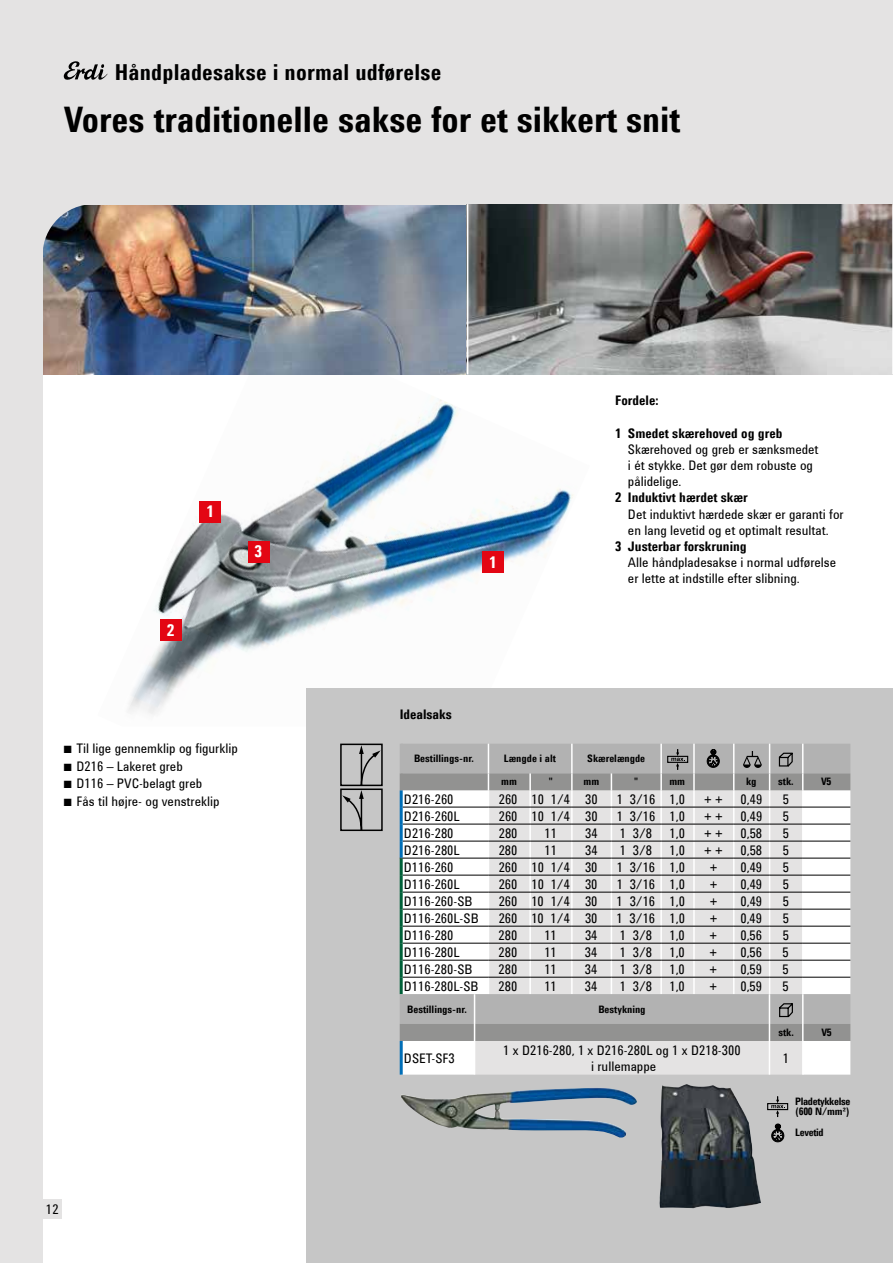
<style>
.page{position:relative;width:893px;height:1263px;background:#fff}
.page>*{position:absolute;margin:0;border:0;box-sizing:border-box;transform-origin:0 0}
.t1{font:700 36px "Utah WGL Cond";color:#000}
.t2{font:700 22.5px "Utah WGL Cond";letter-spacing:.01em;color:#000}
.t3{font:700 16.5px "Utah WGL Cond";color:#fff}
.t4{font:13.5px/16.2px "Utah WGL Cond";color:#000}
.t5{font:700 13.5px "Utah WGL Cond";color:#000}
.t6{font:700 10.5px "Utah WGL Cond";color:#000}
.t7{font:700 10.5px/10.5px "Utah WGL Cond";letter-spacing:-.03em;color:#000}
</style>
<div class="page">
<img style="left:97px;top:374px;width:493px;height:341px">
<img style="left:43px;top:204px;width:424px;height:170px">
<div style="left:0;top:0;width:893px;height:204px;background:#e4e3e3"></div>
<div style="left:43px;top:1199px;width:19px;height:20px;background:#e4e3e3"></div>
<div style="left:306px;top:688px;width:587px;height:575px;background:#c6c6c6"></div>
<div style="left:0;top:0;width:43px;height:1263px;background:#e4e3e3"></div>
<svg style="left:43px;top:204px;width:51px;height:51px;background:#4e5864"></svg>
<svg style="left:340px;top:744px;width:43px;height:87px"></svg>
<img style="left:401px;top:1088px;width:236px;height:49px">
<img style="left:659px;top:1084px;width:70px;height:124px">
<svg style="left:468px;top:204px;width:424px;height:170px;background:#7c7a79"></svg>
<div style="left:482px;top:551px;width:22px;height:21px;background:#e30613"></div>
<div style="left:200px;top:501px;width:21px;height:21px;background:#e30613"></div>
<div style="left:248px;top:541px;width:21px;height:21px;background:#e30613"></div>
<div style="left:160px;top:619px;width:22px;height:21px;background:#e30613"></div>
<svg style="left:64px;top:61px;width:43px;height:19px"></svg>
<hr style="left:400px;top:744px;width:3px;height:29px;background:#b2b2b2">
<hr style="left:400px;top:773px;width:3px;height:17px;background:#929291">
<hr style="left:400px;top:790px;width:3px;height:17px;background:#006eb7">
<hr style="left:400px;top:807px;width:3px;height:17px;background:#006eb7">
<hr style="left:400px;top:824px;width:3px;height:17px;background:#006eb7">
<hr style="left:400px;top:841px;width:3px;height:17px;background:#006eb7">
<hr style="left:400px;top:858px;width:3px;height:17px;background:#006139">
<hr style="left:400px;top:875px;width:3px;height:17px;background:#006139">
<hr style="left:400px;top:892px;width:3px;height:17px;background:#006139">
<hr style="left:400px;top:909px;width:3px;height:17px;background:#006139">
<hr style="left:400px;top:926px;width:3px;height:17px;background:#006139">
<hr style="left:400px;top:943px;width:3px;height:17px;background:#006139">
<hr style="left:400px;top:960px;width:3px;height:17px;background:#006139">
<hr style="left:400px;top:977px;width:3px;height:17px;background:#006139">
<hr style="left:400px;top:994px;width:3px;height:30px;background:#b2b2b2">
<hr style="left:400px;top:1024px;width:3px;height:17px;background:#929291">
<hr style="left:400px;top:1041px;width:3px;height:33px;background:#006eb7">
<svg style="left:401px;top:744px;width:449px;height:330px;background:#cfcfcf"></svg>
<div style="left:767px;top:1103px;width:21px;height:7px;border:1px solid #000"></div>
<svg style="left:771px;top:1096px;width:14px;height:21px"></svg>
<svg style="left:771px;top:1124px;width:13px;height:18px"></svg>
<h2 class="t2" style="left:115px;top:64px;width:328px">Håndpladesakse i normal udførelse</h2>
<h1 class="t1" style="left:64px;top:106px;width:618px">Vores traditionelle sakse for et sikkert snit</h1>
<p class="t3" style="left:206px;top:505px;width:9px">1</p>
<p class="t3" style="left:167px;top:624px;width:9px">2</p>
<p class="t3" style="left:255px;top:545px;width:9px">3</p>
<p class="t4" style="left:77px;top:739px;width:163px;line-height:17.5px">Til lige gennemklip og figurklip<br>D216 – Lakeret greb<br>D116 – PVC-belagt greb<br>Fås til højre- og venstreklip</p>
<p class="t4" style="left:46px;top:1202px;width:14px">12</p>
<p class="t3" style="left:489px;top:556px;width:9px">1</p>
<p class="t5" style="left:615px;top:395px;width:45px">Fordele:</p>
<p class="t5" style="left:615px;top:428px;width:169px">1 Smedet skærehoved og greb</p>
<p class="t4" style="left:628px;top:442px;width:192px">Skærehoved og greb er sænksmedet i ét stykke. Det gør dem robuste og pålidelige.</p>
<p class="t5" style="left:615px;top:493px;width:134px">2 Induktivt hærdet skær</p>
<p class="t4" style="left:628px;top:507px;width:217px">Det induktivt hærdede skær er garanti for en lang levetid og et optimalt resultat.</p>
<p class="t5" style="left:615px;top:541px;width:133px">3 Justerbar forskruning</p>
<p class="t4" style="left:628px;top:555px;width:210px">Alle håndpladesakse i normal udførelse er lette at indstille efter slibning.</p>
<p class="t5" style="left:400px;top:709px;width:54px">Idealsaks</p>
<p class="t6" style="left:414px;top:755px;width:61px">Bestillings-nr.</p>
<p class="t6" style="left:504px;top:755px;width:54px">Længde i alt</p>
<p class="t6" style="left:587px;top:755px;width:60px">Skærelængde</p>
<p class="t6" style="left:501px;top:778px;width:17px">mm</p>
<p class="t6" style="left:549px;top:778px;width:5px">"</p>
<p class="t6" style="left:634px;top:778px;width:5px">"</p>
<p class="t6" style="left:583px;top:778px;width:17px">mm</p>
<p class="t6" style="left:669px;top:778px;width:17px">mm</p>
<p class="t6" style="left:746px;top:778px;width:12px">kg</p>
<p class="t6" style="left:778px;top:778px;width:17px">stk.</p>
<p class="t6" style="left:821px;top:778px;width:12px">V5</p>
<p class="t4" style="left:404px;top:792px;width:51px">D216-260</p>
<p class="t4" style="left:499px;top:792px;width:100px">260 10 1/4 30</p>
<p class="t4" style="left:617px;top:792px;width:70px">1 3/16 1,0</p>
<p class="t4" style="left:704px;top:792px;width:20px">+ +</p>
<p class="t4" style="left:740px;top:792px;width:23px">0,49</p>
<p class="t4" style="left:783px;top:792px;width:8px">5</p>
<p class="t4" style="left:404px;top:809px;width:57px">D216-260L</p>
<p class="t4" style="left:499px;top:809px;width:100px">260 10 1/4 30</p>
<p class="t4" style="left:617px;top:809px;width:70px">1 3/16 1,0</p>
<p class="t4" style="left:704px;top:809px;width:20px">+ +</p>
<p class="t4" style="left:740px;top:809px;width:23px">0,49</p>
<p class="t4" style="left:783px;top:809px;width:8px">5</p>
<p class="t4" style="left:404px;top:826px;width:51px">D216-280</p>
<p class="t4" style="left:499px;top:826px;width:20px">280</p>
<p class="t4" style="left:544px;top:826px;width:14px">11</p>
<p class="t4" style="left:585px;top:826px;width:14px">34</p>
<p class="t4" style="left:620px;top:826px;width:34px">1 3/8</p>
<p class="t4" style="left:669px;top:826px;width:17px">1,0</p>
<p class="t4" style="left:704px;top:826px;width:20px">+ +</p>
<p class="t4" style="left:740px;top:826px;width:23px">0,58</p>
<p class="t4" style="left:783px;top:826px;width:8px">5</p>
<p class="t4" style="left:404px;top:843px;width:57px">D216-280L</p>
<p class="t4" style="left:499px;top:843px;width:20px">280</p>
<p class="t4" style="left:544px;top:843px;width:14px">11</p>
<p class="t4" style="left:585px;top:843px;width:14px">34</p>
<p class="t4" style="left:620px;top:843px;width:34px">1 3/8</p>
<p class="t4" style="left:669px;top:843px;width:17px">1,0</p>
<p class="t4" style="left:704px;top:843px;width:20px">+ +</p>
<p class="t4" style="left:740px;top:843px;width:23px">0,58</p>
<p class="t4" style="left:783px;top:843px;width:8px">5</p>
<p class="t4" style="left:404px;top:860px;width:51px">D116-260</p>
<p class="t4" style="left:499px;top:860px;width:100px">260 10 1/4 30</p>
<p class="t4" style="left:617px;top:860px;width:70px">1 3/16 1,0</p>
<p class="t4" style="left:710px;top:860px;width:9px">+</p>
<p class="t4" style="left:740px;top:860px;width:23px">0,49</p>
<p class="t4" style="left:783px;top:860px;width:8px">5</p>
<p class="t4" style="left:404px;top:877px;width:57px">D116-260L</p>
<p class="t4" style="left:499px;top:877px;width:100px">260 10 1/4 30</p>
<p class="t4" style="left:617px;top:877px;width:70px">1 3/16 1,0</p>
<p class="t4" style="left:710px;top:877px;width:9px">+</p>
<p class="t4" style="left:740px;top:877px;width:23px">0,49</p>
<p class="t4" style="left:783px;top:877px;width:8px">5</p>
<p class="t4" style="left:404px;top:894px;width:70px">D116-260-SB</p>
<p class="t4" style="left:499px;top:894px;width:100px">260 10 1/4 30</p>
<p class="t4" style="left:617px;top:894px;width:70px">1 3/16 1,0</p>
<p class="t4" style="left:710px;top:894px;width:9px">+</p>
<p class="t4" style="left:740px;top:894px;width:23px">0,49</p>
<p class="t4" style="left:783px;top:894px;width:8px">5</p>
<p class="t4" style="left:404px;top:911px;width:76px">D116-260L-SB</p>
<p class="t4" style="left:499px;top:911px;width:100px">260 10 1/4 30</p>
<p class="t4" style="left:617px;top:911px;width:70px">1 3/16 1,0</p>
<p class="t4" style="left:710px;top:911px;width:9px">+</p>
<p class="t4" style="left:740px;top:911px;width:23px">0,49</p>
<p class="t4" style="left:783px;top:911px;width:8px">5</p>
<p class="t4" style="left:404px;top:928px;width:51px">D116-280</p>
<p class="t4" style="left:499px;top:928px;width:20px">280</p>
<p class="t4" style="left:544px;top:928px;width:14px">11</p>
<p class="t4" style="left:585px;top:928px;width:14px">34</p>
<p class="t4" style="left:620px;top:928px;width:34px">1 3/8</p>
<p class="t4" style="left:669px;top:928px;width:17px">1,0</p>
<p class="t4" style="left:710px;top:928px;width:9px">+</p>
<p class="t4" style="left:740px;top:928px;width:23px">0,56</p>
<p class="t4" style="left:783px;top:928px;width:8px">5</p>
<p class="t4" style="left:404px;top:945px;width:57px">D116-280L</p>
<p class="t4" style="left:499px;top:945px;width:20px">280</p>
<p class="t4" style="left:544px;top:945px;width:14px">11</p>
<p class="t4" style="left:585px;top:945px;width:14px">34</p>
<p class="t4" style="left:620px;top:945px;width:34px">1 3/8</p>
<p class="t4" style="left:669px;top:945px;width:17px">1,0</p>
<p class="t4" style="left:710px;top:945px;width:9px">+</p>
<p class="t4" style="left:740px;top:945px;width:23px">0,56</p>
<p class="t4" style="left:783px;top:945px;width:8px">5</p>
<p class="t4" style="left:404px;top:962px;width:70px">D116-280-SB</p>
<p class="t4" style="left:499px;top:962px;width:20px">280</p>
<p class="t4" style="left:544px;top:962px;width:14px">11</p>
<p class="t4" style="left:585px;top:962px;width:14px">34</p>
<p class="t4" style="left:620px;top:962px;width:34px">1 3/8</p>
<p class="t4" style="left:669px;top:962px;width:17px">1,0</p>
<p class="t4" style="left:710px;top:962px;width:9px">+</p>
<p class="t4" style="left:740px;top:962px;width:23px">0,59</p>
<p class="t4" style="left:783px;top:962px;width:8px">5</p>
<p class="t4" style="left:404px;top:979px;width:76px">D116-280L-SB</p>
<p class="t4" style="left:499px;top:979px;width:20px">280</p>
<p class="t4" style="left:544px;top:979px;width:14px">11</p>
<p class="t4" style="left:585px;top:979px;width:14px">34</p>
<p class="t4" style="left:620px;top:979px;width:34px">1 3/8</p>
<p class="t4" style="left:669px;top:979px;width:17px">1,0</p>
<p class="t4" style="left:710px;top:979px;width:9px">+</p>
<p class="t4" style="left:740px;top:979px;width:23px">0,59</p>
<p class="t4" style="left:783px;top:979px;width:8px">5</p>
<p class="t6" style="left:407px;top:1005px;width:61px">Bestillings-nr.</p>
<p class="t6" style="left:598px;top:1005px;width:49px">Bestykning</p>
<p class="t6" style="left:778px;top:1028px;width:17px">stk.</p>
<p class="t6" style="left:821px;top:1028px;width:12px">V5</p>
<p class="t4" style="left:404px;top:1051px;width:52px">DSET-SF3</p>
<p class="t4" style="left:503px;top:1043px;width:239px;text-align:center">1 x D216-280, 1 x D216-280L og 1 x D218-300 i rullemappe</p>
<p class="t4" style="left:783px;top:1051px;width:8px">1</p>
<p class="t7" style="left:795px;top:1096px;width:57px">Pladetykkelse (600 N/mm²)</p>
<p class="t7" style="left:795px;top:1128px;width:30px">Levetid</p>
</div>
